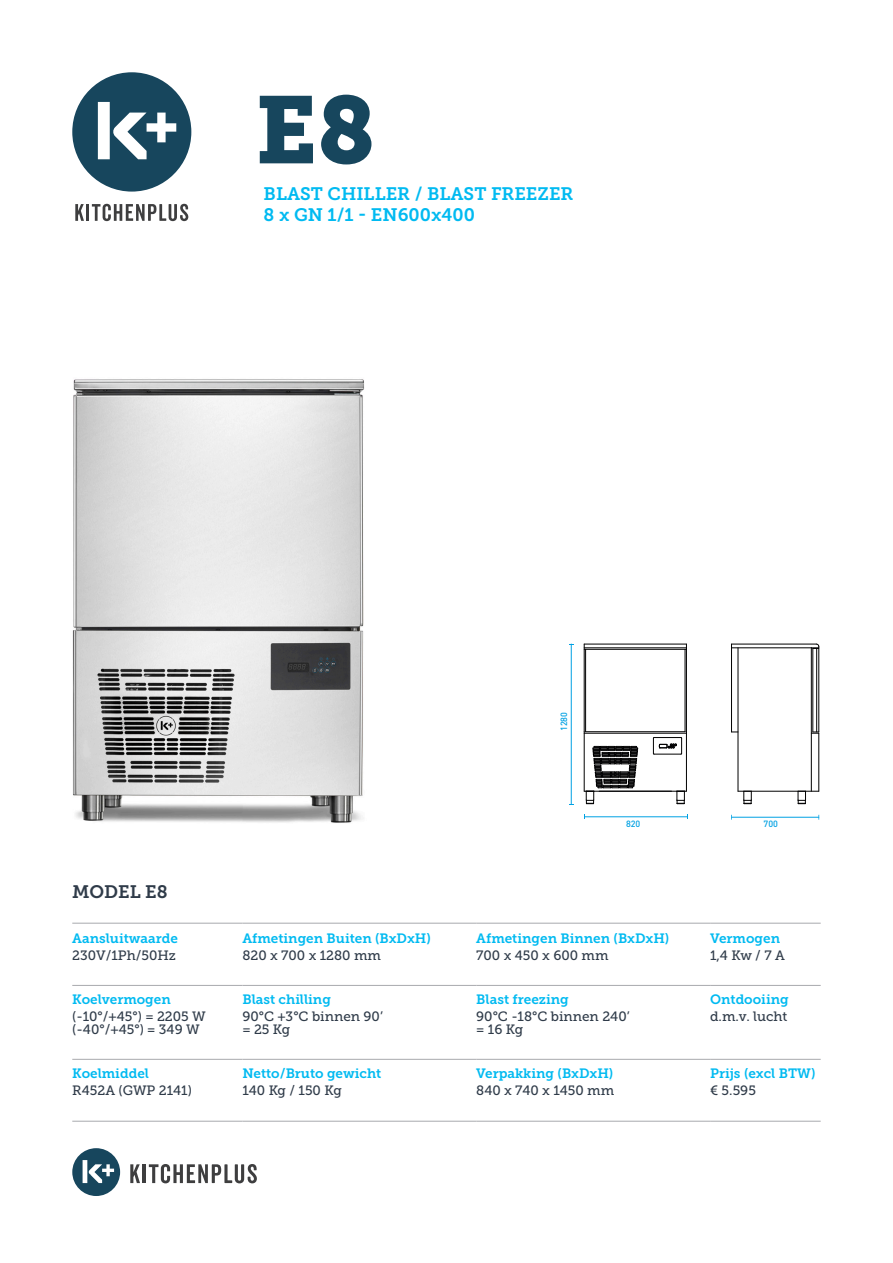
<style>
.page{position:relative;width:893px;height:1263px;background:#fff}
.page>*{position:absolute;margin:0;border:0;box-sizing:border-box;transform-origin:0 0}
.t1{font:94.5px "Museo Slab 900";color:#17465d}
.t2{font:18px/21.6px "Museo Slab 700";color:#00baf1}
.t3{font:18px "Museo Slab 700";letter-spacing:-.005em;color:#2f3b49}
.t4{font:13.5px/13.5px "Museo Slab 500";color:#2f3b49}
.t5{font:13.5px "Museo Slab 700";color:#00baf1}
.t6{font:500 9px "DIN";color:#00a1e3}
</style>
<div class="page">
<svg style="left:130px;top:1164px;width:10px;height:19px"></svg>
<hr style="left:143px;top:1164px;width:3px;height:19px;background:#3e3e3f">
<svg style="left:149px;top:1164px;width:108px;height:19px"></svg>
<svg style="left:72px;top:1148px;width:48px;height:48px"></svg>
<svg style="left:75px;top:204px;width:113px;height:17px"></svg>
<svg style="left:72px;top:72px;width:119px;height:120px"></svg>
<hr style="left:72px;top:923px;width:170px;height:1px;background:#a8a9ad">
<hr style="left:242px;top:923px;width:234px;height:1px;background:#a8a9ad">
<hr style="left:476px;top:923px;width:234px;height:1px;background:#a8a9ad">
<hr style="left:710px;top:923px;width:111px;height:1px;background:#a8a9ad">
<hr style="left:72px;top:985px;width:170px;height:1px;background:#a8a9ad">
<hr style="left:242px;top:985px;width:234px;height:1px;background:#a8a9ad">
<hr style="left:476px;top:985px;width:234px;height:1px;background:#a8a9ad">
<hr style="left:710px;top:985px;width:111px;height:1px;background:#a8a9ad">
<hr style="left:72px;top:1059px;width:170px;height:1px;background:#a8a9ad">
<hr style="left:242px;top:1059px;width:234px;height:1px;background:#a8a9ad">
<hr style="left:476px;top:1059px;width:234px;height:1px;background:#a8a9ad">
<hr style="left:710px;top:1059px;width:111px;height:1px;background:#a8a9ad">
<hr style="left:72px;top:1121px;width:170px;height:1px;background:#a8a9ad">
<hr style="left:242px;top:1121px;width:234px;height:1px;background:#a8a9ad">
<hr style="left:476px;top:1121px;width:234px;height:1px;background:#a8a9ad">
<hr style="left:710px;top:1121px;width:111px;height:1px;background:#a8a9ad">
<img style="left:72px;top:379px;width:292px;height:444px">
<hr style="left:586px;top:731px;width:99px;height:1px;background:#000001">
<hr style="left:686px;top:644px;width:1px;height:88px;background:#000001">
<hr style="left:584px;top:644px;width:1px;height:88px;background:#000001">
<hr style="left:584px;top:644px;width:102px;height:1px;background:#000001">
<hr style="left:584px;top:732px;width:1px;height:59px;background:#000001">
<hr style="left:686px;top:732px;width:1px;height:59px;background:#000001">
<hr style="left:584px;top:733px;width:102px;height:1px;background:#000001">
<hr style="left:584px;top:791px;width:102px;height:1px;background:#000001">
<hr style="left:584px;top:647px;width:102px;height:1px;background:#000001">
<hr style="left:584px;top:649px;width:102px;height:1px;background:#000001">
<svg style="left:653px;top:737px;width:29px;height:18px"></svg>
<hr style="left:585px;top:649px;width:1px;height:83px;background:#000001">
<hr style="left:685px;top:649px;width:1px;height:83px;background:#000001">
<hr style="left:731px;top:644px;width:85px;height:1px;background:#000001">
<hr style="left:738px;top:791px;width:81px;height:1px;background:#000001">
<hr style="left:731px;top:644px;width:1px;height:88px;background:#000001">
<hr style="left:811px;top:648px;width:1px;height:143px;background:#000001">
<hr style="left:738px;top:648px;width:1px;height:143px;background:#000001">
<hr style="left:818px;top:648px;width:1px;height:84px;background:#000001">
<svg style="left:811px;top:644px;width:8px;height:5px"></svg>
<hr style="left:812px;top:648px;width:1px;height:84px;background:#000001">
<svg style="left:811px;top:732px;width:8px;height:2px"></svg>
<hr style="left:818px;top:733px;width:1px;height:58px;background:#000001">
<hr style="left:816px;top:648px;width:1px;height:84px;background:#000001">
<hr style="left:731px;top:647px;width:80px;height:1px;background:#000001">
<svg style="left:586px;top:746px;width:52px;height:58px"></svg>
<svg style="left:676px;top:792px;width:9px;height:12px"></svg>
<svg style="left:743px;top:791px;width:9px;height:13px"></svg>
<svg style="left:798px;top:791px;width:8px;height:13px"></svg>
<hr style="left:585px;top:816px;width:102px;height:1px;background:#00a1e3">
<hr style="left:571px;top:644px;width:1px;height:160px;background:#00a1e3">
<hr style="left:731px;top:817px;width:88px;height:1px;background:#00a1e3">
<h1 class="t1" style="left:255px;top:75px;width:122px">E8</h1>
<h2 class="t2" style="left:264px;top:183px;width:311px">BLAST CHILLER / BLAST FREEZER<br>8 x GN 1/1 - EN600x400</h2>
<p class="t6" style="left:558px;top:731px;width:21px;rotate:-90deg">1280</p>
<p class="t6" style="left:626px;top:818px;width:16px">820</p>
<p class="t6" style="left:764px;top:818px;width:16px">700</p>
<h2 class="t3" style="left:72px;top:881px;width:97px">MODEL E8</h2>
<p class="t5" style="left:72px;top:930px;width:107px">Aansluitwaarde</p>
<p class="t5" style="left:242px;top:930px;width:190px">Afmetingen Buiten (BxDxH)</p>
<p class="t5" style="left:476px;top:930px;width:195px">Afmetingen Binnen (BxDxH)</p>
<p class="t5" style="left:710px;top:930px;width:71px">Vermogen</p>
<p class="t4" style="left:72px;top:948px;width:105px">230V/1Ph/50Hz</p>
<p class="t4" style="left:242px;top:948px;width:140px">820 x 700 x 1280 mm</p>
<p class="t4" style="left:476px;top:948px;width:134px">700 x 450 x 600 mm</p>
<p class="t4" style="left:710px;top:948px;width:76px">1,4 Kw / 7 A</p>
<p class="t5" style="left:72px;top:992px;width:100px">Koelvermogen</p>
<p class="t5" style="left:242px;top:992px;width:90px">Blast chilling</p>
<p class="t5" style="left:476px;top:992px;width:94px">Blast freezing</p>
<p class="t5" style="left:710px;top:992px;width:80px">Ontdooiing</p>
<p class="t4" style="left:72px;top:1009px;width:135px">(-10°/+45°) = 2205 W (-40°/+45°) = 349 W</p>
<p class="t4" style="left:242px;top:1009px;width:142px">90°C +3°C binnen 90’ = 25 Kg</p>
<p class="t4" style="left:476px;top:1009px;width:155px">90°C -18°C binnen 240’ = 16 Kg</p>
<p class="t4" style="left:710px;top:1009px;width:79px">d.m.v. lucht</p>
<p class="t5" style="left:72px;top:1066px;width:78px">Koelmiddel</p>
<p class="t5" style="left:242px;top:1066px;width:140px">Netto/Bruto gewicht</p>
<p class="t5" style="left:476px;top:1066px;width:139px">Verpakking (BxDxH)</p>
<p class="t5" style="left:710px;top:1066px;width:107px">Prijs (excl BTW)</p>
<p class="t4" style="left:72px;top:1084px;width:121px">R452A (GWP 2141)</p>
<p class="t4" style="left:242px;top:1084px;width:101px">140 Kg / 150 Kg</p>
<p class="t4" style="left:476px;top:1084px;width:140px">840 x 740 x 1450 mm</p>
<p class="t4" style="left:710px;top:1084px;width:47px">€ 5.595</p>
</div>
